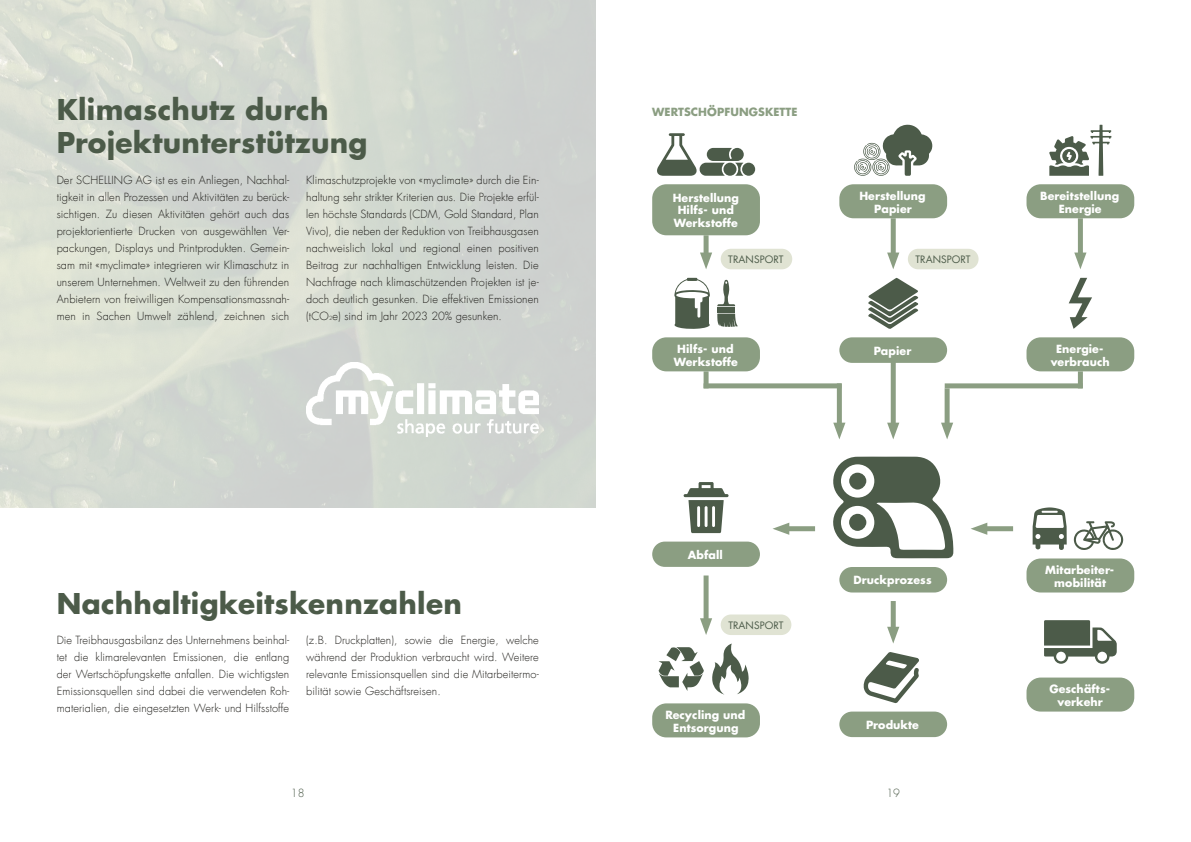
<style>
.page{position:relative;width:1191px;height:842px;background:#fff}
.page>*{position:absolute;margin:0;border:0;box-sizing:border-box;transform-origin:0 0}
.t1{font:700 28px/33px "Futura Com";letter-spacing:.01em;color:#4c5b49}
.t2{font:300 11px/17px "Futura Com";letter-spacing:.01em;color:#21201c;text-align:justify}
.t3{font:700 11px/12.6px "Futura Com";letter-spacing:.01em;color:#fff;text-align:center}
.t4{font:700 11px "Futura Com";letter-spacing:.01em;color:#8b9e82}
.t5{font:300 11px "Futura Com";color:#4c5b49}
.t6{font:10px "Futura Com";letter-spacing:.005em;color:#4c5b49}
.s1{font-size:5.5px}
</style>
<div class="page">
<img style="left:306px;top:362px;width:233px;height:74px">
<div style="left:742px;top:163px;width:13px;height:13px;background:#4c5b49;border-radius:50%"></div>
<svg style="left:657px;top:133px;width:87px;height:43px"></svg>
<svg style="left:854px;top:124px;width:78px;height:52px"></svg>
<svg style="left:1049px;top:125px;width:62px;height:51px"></svg>
<div style="left:652px;top:184px;width:108px;height:51px;background:#8b9e82;border-radius:14px"></div>
<div style="left:1026px;top:337px;width:108px;height:34px;background:#8b9e82;border-radius:14px"></div>
<div style="left:839px;top:184px;width:108px;height:34px;background:#8b9e82;border-radius:14px"></div>
<div style="left:839px;top:337px;width:108px;height:26px;background:#8b9e82;border-radius:13px"></div>
<div style="left:839px;top:711px;width:108px;height:26px;background:#8b9e82;border-radius:13px"></div>
<div style="left:839px;top:567px;width:108px;height:25px;background:#8b9e82;border-radius:13px"></div>
<div style="left:1026px;top:184px;width:108px;height:34px;background:#8b9e82;border-radius:14px"></div>
<div style="left:652px;top:337px;width:108px;height:34px;background:#8b9e82;border-radius:14px"></div>
<div style="left:652px;top:542px;width:108px;height:25px;background:#8b9e82;border-radius:13px"></div>
<div style="left:703px;top:235px;width:5px;height:24px;background:#8b9e82"></div>
<svg style="left:700px;top:253px;width:12px;height:16px"></svg>
<div style="left:890px;top:218px;width:5px;height:41px;background:#8b9e82"></div>
<svg style="left:887px;top:253px;width:12px;height:16px"></svg>
<div style="left:980px;top:526px;width:33px;height:5px;background:#8b9e82"></div>
<svg style="left:971px;top:523px;width:16px;height:12px"></svg>
<div style="left:782px;top:526px;width:33px;height:5px;background:#8b9e82"></div>
<svg style="left:773px;top:523px;width:16px;height:12px"></svg>
<div style="left:890px;top:362px;width:5px;height:68px;background:#8b9e82"></div>
<svg style="left:887px;top:423px;width:12px;height:16px"></svg>
<div style="left:890px;top:601px;width:5px;height:33px;background:#8b9e82"></div>
<svg style="left:887px;top:627px;width:12px;height:16px"></svg>
<div style="left:703px;top:575px;width:5px;height:50px;background:#8b9e82"></div>
<svg style="left:700px;top:618px;width:12px;height:17px"></svg>
<div style="left:944px;top:388px;width:5px;height:42px;background:#8b9e82"></div>
<svg style="left:941px;top:423px;width:12px;height:16px"></svg>
<div style="left:837px;top:383px;width:5px;height:47px;background:#8b9e82"></div>
<svg style="left:833px;top:423px;width:12px;height:16px"></svg>
<hr style="left:1078px;top:371px;width:4px;height:17px;background:#8b9e82">
<hr style="left:1078px;top:218px;width:4px;height:41px;background:#8b9e82">
<svg style="left:1074px;top:253px;width:12px;height:16px"></svg>
<div style="left:703px;top:371px;width:5px;height:17px;background:#8b9e82"></div>
<div style="left:703px;top:383px;width:138px;height:5px;background:#8b9e82"></div>
<div style="left:944px;top:383px;width:138px;height:5px;background:#8b9e82"></div>
<svg style="left:674px;top:278px;width:36px;height:51px"></svg>
<svg style="left:717px;top:314px;width:21px;height:13px"></svg>
<svg style="left:717px;top:280px;width:18px;height:26px"></svg>
<div style="left:717px;top:307px;width:18px;height:6px;background:#4c5b49"></div>
<svg style="left:868px;top:278px;width:50px;height:51px"></svg>
<svg style="left:1068px;top:278px;width:24px;height:51px"></svg>
<svg style="left:833px;top:457px;width:120px;height:101px"></svg>
<div style="left:849px;top:473px;width:17px;height:17px;background:#4c5b49;border-radius:50%"></div>
<div style="left:849px;top:514px;width:17px;height:17px;background:#4c5b49;border-radius:50%"></div>
<div style="left:1026px;top:558px;width:108px;height:34px;background:#8b9e82;border-radius:14px"></div>
<svg style="left:1032px;top:507px;width:34px;height:43px"></svg>
<svg style="left:1073px;top:521px;width:50px;height:29px"></svg>
<svg style="left:683px;top:482px;width:45px;height:51px"></svg>
<svg style="left:863px;top:652px;width:56px;height:51px"></svg>
<div style="left:652px;top:703px;width:108px;height:34px;background:#8b9e82;border-radius:14px"></div>
<svg style="left:658px;top:647px;width:46px;height:44px"></svg>
<svg style="left:712px;top:643px;width:36px;height:51px"></svg>
<div style="left:720px;top:614px;width:71px;height:21px;background:#e0e3d3;border-radius:10px"></div>
<div style="left:908px;top:249px;width:70px;height:20px;background:#e0e3d3;border-radius:10px"></div>
<div style="left:720px;top:249px;width:72px;height:20px;background:#e0e3d3;border-radius:10px"></div>
<div style="left:1026px;top:677px;width:108px;height:34px;background:#8b9e82;border-radius:14px"></div>
<svg style="left:1044px;top:620px;width:72px;height:44px"></svg>
<h1 class="t1" style="left:57px;top:92px;width:312px">Klimaschutz durch<br>Projektunterstützung</h1>
<p class="t2" style="left:57px;top:172px;width:234px">Der SCHELLING AG ist es ein Anliegen, Nachhal&shy;tigkeit in allen Prozessen und Aktivitäten zu berück&shy;sichtigen. Zu diesen Aktivitäten gehört auch das projektorientierte Drucken von ausgewählten Ver&shy;packungen, Displays und Printprodukten. Gemein&shy;sam mit «myclimate» integrieren wir Klimaschutz in unserem Unternehmen. Weltweit zu den führenden Anbietern von freiwilligen Kompensationsmassnah&shy;men in Sachen Umwelt zählend, zeichnen sich</p>
<p class="t2" style="left:306px;top:172px;width:234px">Klimaschutzprojekte von «myclimate» durch die Ein&shy;haltung sehr strikter Kriterien aus. Die Projekte erfül&shy;len höchste Standards (CDM, Gold Standard, Plan Vivo), die neben der Reduktion von Treibhausgasen nachweislich lokal und regional einen positiven Beitrag zur nachhaltigen Entwicklung leisten. Die Nachfrage nach klimaschützenden Projekten ist je&shy;doch deutlich gesunken. Die effektiven Emissionen (tCO<span class="s1">2</span>e) sind im Jahr 2023 20% gesunken.</p>
<p class="t4" style="left:652px;top:104px;width:147px">WERTSCHÖPFUNGSKETTE</p>
<p class="t3" style="left:672px;top:191px;width:68px">Herstellung<br>Hilfs- und<br>Werkstoffe</p>
<p class="t3" style="left:859px;top:189px;width:68px">Herstellung<br>Papier</p>
<p class="t6" style="left:728px;top:252px;width:57px">TRANSPORT</p>
<p class="t6" style="left:915px;top:252px;width:57px">TRANSPORT</p>
<p class="t3" style="left:674px;top:342px;width:65px">Hilfs- und<br>Werkstoffe</p>
<p class="t3" style="left:873px;top:344px;width:39px">Papier</p>
<p class="t3" style="left:1040px;top:189px;width:81px">Bereitstellung<br>Energie</p>
<p class="t3" style="left:1050px;top:342px;width:61px">Energie&shy;verbrauch</p>
<h1 class="t1" style="left:57px;top:586px;width:407px">Nachhaltigkeitskennzahlen</h1>
<p class="t2" style="left:57px;top:631px;width:234px">Die Treibhausgasbilanz des Unternehmens beinhal&shy;tet die klimarelevanten Emissionen, die entlang der Wertschöpfungskette anfallen. Die wichtigsten Emissionsquellen sind dabei die verwendeten Roh&shy;materialien, die eingesetzten Werk- und Hilfsstoffe</p>
<p class="t2" style="left:306px;top:631px;width:234px">(z.B. Druckplatten), sowie die Energie, welche während der Produktion verbraucht wird. Weitere relevante Emissionsquellen sind die Mitarbeitermo&shy;bilität sowie Geschäftsreisen.</p>
<p class="t3" style="left:688px;top:548px;width:36px">Abfall</p>
<p class="t6" style="left:728px;top:618px;width:57px">TRANSPORT</p>
<p class="t3" style="left:665px;top:708px;width:82px">Recycling und<br>Entsorgung</p>
<p class="t3" style="left:853px;top:573px;width:80px">Druckprozess</p>
<p class="t3" style="left:866px;top:718px;width:54px">Produkte</p>
<p class="t5" style="left:291px;top:785px;width:15px">18</p>
<p class="t5" style="left:886px;top:785px;width:15px">19</p>
<p class="t3" style="left:1045px;top:563px;width:70px">Mitarbeiter&shy;mobilität</p>
<p class="t3" style="left:1049px;top:682px;width:61px">Geschäfts&shy;verkehr</p>
</div>
